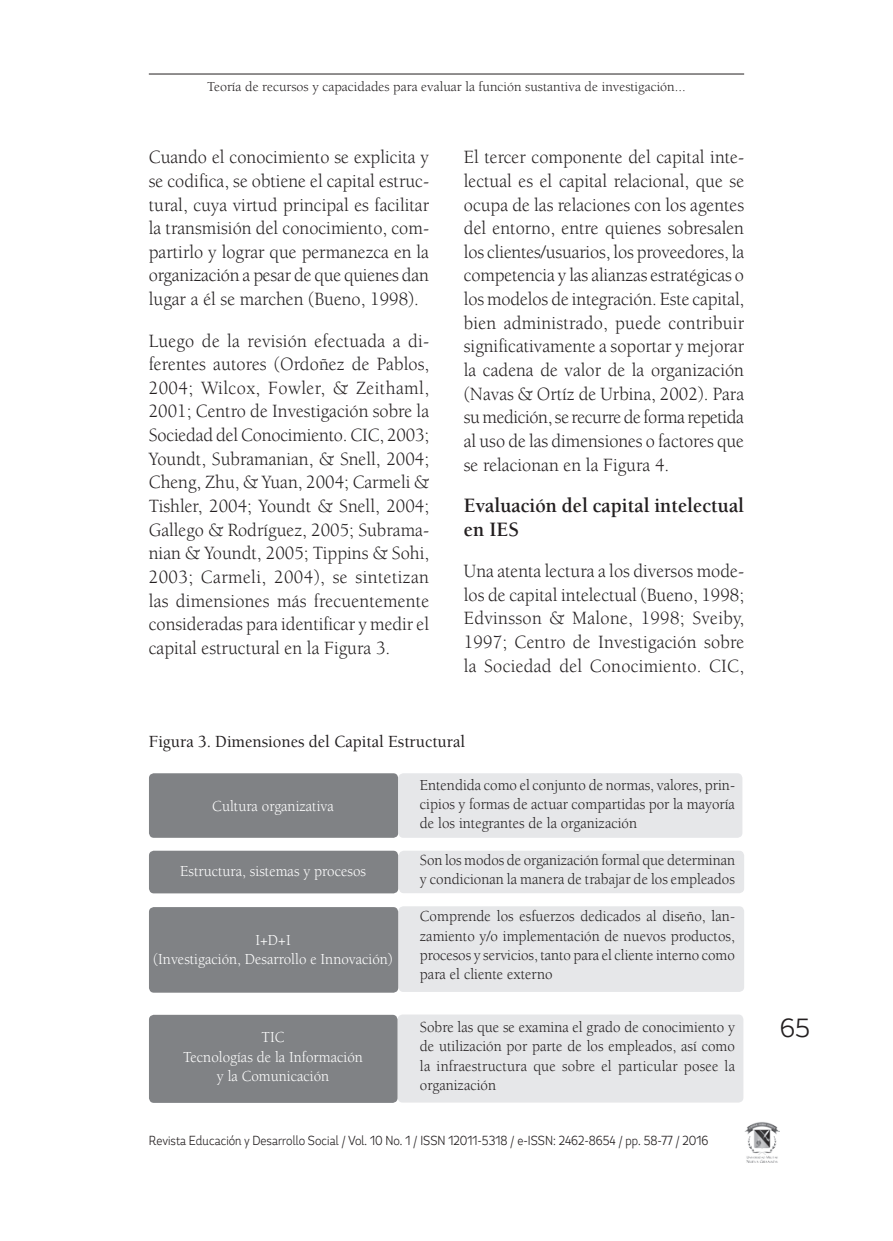
<style>
.page{position:relative;width:893px;height:1241px;background:#fff}
.page>*{position:absolute;margin:0;border:0;box-sizing:border-box;transform-origin:0 0}
.t1{font:300 26.25px "Magallanes Cond";color:#231f20}
.t2{font:700 21px/23.6px "Berkeley";color:#231f20;scale:.95 1}
.t3{font:19.25px/23.6px "Berkeley";color:#231f20;text-align:justify;scale:.95 1}
.t4{font:500 17.5px "Berkeley";color:#231f20;scale:.95 1}
.t5{font:15.75px/19.2px "Berkeley";color:#231f20;text-align:justify;scale:.95 1}
.t6{font:15.75px/19.2px "Berkeley";color:#fff;text-align:center;scale:.95 1}
.t7{font:14px "Berkeley";color:#231f20}
.t8{font:300 13.12px "Magallanes Cond";color:#231f20;scale:.9 1}
</style>
<div class="page">
<img style="left:744px;top:1122px;width:35px;height:40px">
<hr style="left:149px;top:74px;width:595px;height:1px;background:#231f20">
<div style="left:149px;top:773px;width:249px;height:64px;background:#808285;border-radius:5px"></div>
<div style="left:398px;top:773px;width:344px;height:64px;background:#e6e7e9;border-radius:5px"></div>
<div style="left:399px;top:850px;width:345px;height:43px;background:#e6e7e9;border-radius:5px"></div>
<div style="left:398px;top:906px;width:346px;height:85px;background:#e6e7e9;border-radius:5px"></div>
<div style="left:398px;top:1014px;width:345px;height:88px;background:#e6e7e9;border-radius:5px"></div>
<div style="left:149px;top:850px;width:249px;height:43px;background:#808285;border-radius:5px"></div>
<div style="left:149px;top:906px;width:249px;height:86px;background:#808285;border-radius:5px"></div>
<div style="left:149px;top:1014px;width:249px;height:88px;background:#808285;border-radius:5px"></div>
<p class="t7" style="left:207px;top:79px;width:480px">Teoría de recursos y capacidades para evaluar la función sustantiva de investigación...</p>
<p class="t3" style="left:149px;top:146px;width:297px">Cuando el conocimiento se explicita y se codifica, se obtiene el capital estruc&shy;tural, cuya virtud principal es facilitar la transmisión del conocimiento, com&shy;partirlo y lograr que permanezca en la organización a pesar de que quienes dan lugar a él se marchen (Bueno, 1998).</p>
<p class="t3" style="left:149px;top:329px;width:297px">Luego de la revisión efectuada a di&shy;ferentes autores (Ordoñez de Pablos, 2004; Wilcox, Fowler, &amp; Zeithaml, 2001; Centro de Investigación sobre la Sociedad del Conocimiento. CIC, 2003; Youndt, Subramanian, &amp; Snell, 2004; Cheng, Zhu, &amp; Yuan, 2004; Carmeli &amp; Tishler, 2004; Youndt &amp; Snell, 2004; Gallego &amp; Rodríguez, 2005; Subrama&shy;nian &amp; Youndt, 2005; Tippins &amp; Sohi, 2003; Carmeli, 2004), se sintetizan las dimensiones más frecuentemente consideradas para identificar y medir el capital estructural en la Figura 3.</p>
<p class="t3" style="left:464px;top:146px;width:297px">El tercer componente del capital inte&shy;lectual es el capital relacional, que se ocupa de las relaciones con los agentes del entorno, entre quienes sobresalen los clientes/usuarios, los proveedores, la competencia y las alianzas estratégicas o los modelos de integración. Este capital, bien administrado, puede contribuir significativamente a soportar y mejorar la cadena de valor de la organización (Navas &amp; Ortíz de Urbina, 2002). Para su medición, se recurre de forma repetida al uso de las dimensiones o factores que se relacionan en la Figura 4.</p>
<p class="t2" style="left:464px;top:494px;width:297px">Evaluación del capital intelectual en IES</p>
<p class="t3" style="left:464px;top:559px;width:297px">Una atenta lectura a los diversos mode&shy;los de capital intelectual (Bueno, 1998; Edvinsson &amp; Malone, 1998; Sveiby, 1997; Centro de Investigación sobre la Sociedad del Conocimiento. CIC,</p>
<p class="t4" style="left:149px;top:732px;width:334px">Figura 3. Dimensiones del Capital Estructural</p>
<p class="t6" style="left:212px;top:796px;width:130px">Cultura organizativa</p>
<p class="t6" style="left:180px;top:861px;width:197px">Estructura, sistemas y procesos</p>
<p class="t6" style="left:153px;top:930px;width:254px">I+D+I<br>(Investigación, Desarrollo e Innovación)</p>
<p class="t6" style="left:183px;top:1027px;width:191px">TIC<br>Tecnologías de la Información y la Comunicación</p>
<p class="t5" style="left:420px;top:775px;width:333px">Entendida como el conjunto de normas, valores, prin&shy;cipios y formas de actuar compartidas por la mayoría de los integrantes de la organización</p>
<p class="t5" style="left:420px;top:850px;width:333px">Son los modos de organización formal que determinan y condicionan la manera de trabajar de los empleados</p>
<p class="t5" style="left:420px;top:907px;width:333px">Comprende los esfuerzos dedicados al diseño, lan&shy;zamiento y/o implementación de nuevos productos, procesos y servicios, tanto para el cliente interno como para el cliente externo</p>
<p class="t5" style="left:420px;top:1017px;width:333px">Sobre las que se examina el grado de conocimiento y de utilización por parte de los empleados, así como la infraestructura que sobre el particular posee la organización</p>
<p class="t8" style="left:149px;top:1131px;width:623px">Revista Educación y Desarrollo Social / Vol. 10 No. 1 / ISSN 12011-5318 / e-ISSN: 2462-8654 / pp. 58-77 / 2016</p>
<h1 class="t1" style="left:780px;top:1011px;width:32px">65</h1>
</div>
